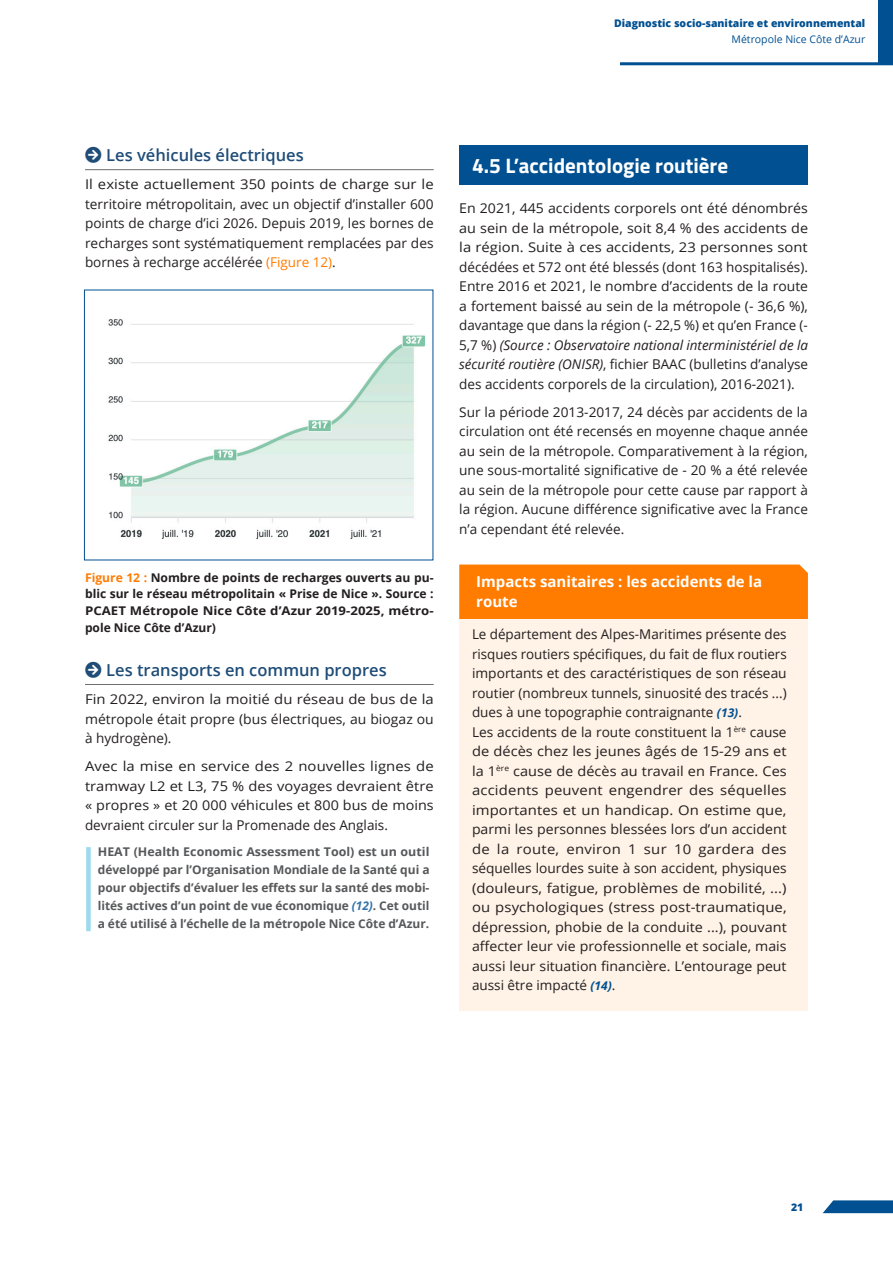
<style>
.page{position:relative;width:893px;height:1263px;background:#fff}
.page>*{position:absolute;margin:0;border:0;box-sizing:border-box;transform-origin:0 0}
.Heading_2{font:700 21px "Titillium Web";color:#fff}
.t1{font:600 16.5px "Open Sans";color:#1f4d78}
.impact_sanitaire{font:700 15px/19.5px "Open Sans";color:#fff}
.text-piste-action{font:13.5px/19.5px "Open Sans";color:#231f20;text-align:justify}
.text-piste-action-2{font:13.5px/19.5px "Open Sans";color:#231f20;text-align:justify;scale:1.1 1}
.text-piste-action-3{font:13.5px/19.5px "Open Sans";color:#231f20;text-align:justify;scale:1.05 1}
.text_cartouche{font:700 12px/18px "Open Sans";color:#57585a;text-align:justify;scale:1.04 1}
.t2{font:700 12px/16.5px "Open Sans";letter-spacing:.005em;color:#231f20;text-align:justify}
.t3{font:800 10.5px "Open Sans";color:#005092}
.t4{font:10.5px "Open Sans";color:#005092}
.s1{color:#ff7c00}
.s2{font-style:italic;color:#3373a8}
.s3{font-style:italic}
.s4{font-weight:700;font-style:italic;font-size:12px;color:#005092}
</style>
<div class="page">
<div style="left:878px;top:0;width:15px;height:64px;background:#005092"></div>
<hr style="left:620px;top:62px;width:273px;height:3px;background:#005092">
<svg style="left:823px;top:1200px;width:70px;height:13px"></svg>
<hr style="left:85px;top:169px;width:349px;height:1px;background:#6c6d70">
<hr style="left:85px;top:684px;width:349px;height:1px;background:#6c6d70">
<div style="left:86px;top:847px;width:5px;height:84px;background:#9cdbed"></div>
<img style="left:108px;top:319px;width:317px;height:220px">
<div style="left:459px;top:145px;width:349px;height:40px;background:#005092"></div>
<div style="left:459px;top:564px;width:349px;height:55px;background:#ff7c00"></div>
<div style="left:459px;top:620px;width:349px;height:117px;background:#fff2e6"></div>
<div style="left:459px;top:718px;width:349px;height:292px;background:#fff2e6"></div>
<p class="t3" style="left:614px;top:15px;width:253px">Diagnostic socio-sanitaire et environnemental</p>
<p class="t4" style="left:732px;top:32px;width:135px">Métropole Nice Côte d’Azur</p>
<p class="t1" style="left:106px;top:144px;width:199px">Les véhicules électriques</p>
<p class="text-piste-action-2" style="left:85px;top:174px;width:318px">Il existe actuellement 350 points de charge sur le territoire métropolitain, avec un objectif d’installer 600 points de charge d’ici 2026. Depuis 2019, les bornes de recharges sont systématiquement remplacées par des bornes à recharge accélérée <span class="s1">(Figure 12)</span>.</p>
<p class="t2" style="left:85px;top:569px;width:350px"><span class="s1">Figure 12 :</span> Nombre de points de recharges ouverts au pu&shy;blic sur le réseau métropolitain « Prise de Nice ». Source :<br>PCAET Métropole Nice Côte d’Azur 2019-2025, métro&shy;pole Nice Côte d’Azur)</p>
<p class="t1" style="left:106px;top:659px;width:282px">Les transports en commun propres</p>
<p class="text-piste-action-2" style="left:85px;top:689px;width:319px">Fin 2022, environ la moitié du réseau de bus de la métropole était propre (bus électriques, au biogaz ou à hydrogène).</p>
<p class="text-piste-action-2" style="left:85px;top:756px;width:318px">Avec la mise en service des 2 nouvelles lignes de tramway L2 et L3, 75 % des voyages devraient être « propres » et 20 000 véhicules et 800 bus de moins devraient circuler sur la Promenade des Anglais.</p>
<p class="text_cartouche" style="left:98px;top:843px;width:321px">HEAT (Health Economic Assessment Tool) est un outil développé par l’Organisation Mondiale de la Santé qui a pour objectifs d’évaluer les effets sur la santé des mobi&shy;lités actives d’un point de vue économique <span class="s2">(12)</span>. Cet outil a été utilisé à l’échelle de la métropole Nice Côte d’Azur.</p>
<p class="Heading_2" style="left:472px;top:149px;width:258px">4.5 L’accidentologie routière</p>
<p class="text-piste-action-3" style="left:459px;top:198px;width:334px">En 2021, 445 accidents corporels ont été dénombrés au sein de la métropole, soit 8,4 % des accidents de la région. Suite à ces accidents, 23 personnes sont décédées et 572 ont été blessés (dont 163 hospitalisés).<br>Entre 2016 et 2021, le nombre d’accidents de la route a fortement baissé au sein de la métropole (- 36,6 %), davantage que dans la région (- 22,5 %) et qu’en France (- 5,7 %) <span class="s3">(Source : Observatoire national interministériel de la sécurité routière (ONISR)</span>, fichier BAAC (bulletins d’analyse des accidents corporels de la circulation), 2016-2021).</p>
<p class="text-piste-action" style="left:459px;top:402px;width:350px">Sur la période 2013-2017, 24 décès par accidents de la circulation ont été recensés en moyenne chaque année au sein de la métropole. Comparativement à la région, une sous-mortalité significative de - 20 % a été relevée au sein de la métropole pour cette cause par rapport à la région. Aucune différence significative avec la France n’a cependant été relevée.</p>
<p class="impact_sanitaire" style="left:476px;top:572px;width:287px">Impacts sanitaires : les accidents de la route</p>
<p class="text-piste-action" style="left:472px;top:624px;width:316px">Le département des Alpes-Maritimes présente des risques routiers spécifiques, du fait de flux routiers importants et des caractéristiques de son réseau routier (nombreux tunnels, sinuosité des tracés ...) dues à une topographie contraignante <span class="s4">(13)</span>.</p>
<p class="text-piste-action" style="left:472px;top:722px;width:316px">Les accidents de la route constituent la 1<sup>ère</sup> cause de décès chez les jeunes âgés de 15-29 ans et la 1<sup>ère</sup> cause de décès au travail en France. Ces accidents peuvent engendrer des séquelles importantes et un handicap. On estime que, parmi les personnes blessées lors d’un accident de la route, environ 1 sur 10 gardera des séquelles lourdes suite à son accident, physiques (douleurs, fatigue, problèmes de mobilité, ...) ou psychologiques (stress post-traumatique, dépression, phobie de la conduite ...), pouvant affecter leur vie professionnelle et sociale, mais aussi leur situation financière. L’entourage peut aussi être impacté <span class="s4">(14)</span>.</p>
<p class="t3" style="left:791px;top:1199px;width:14px">21</p>
</div>
